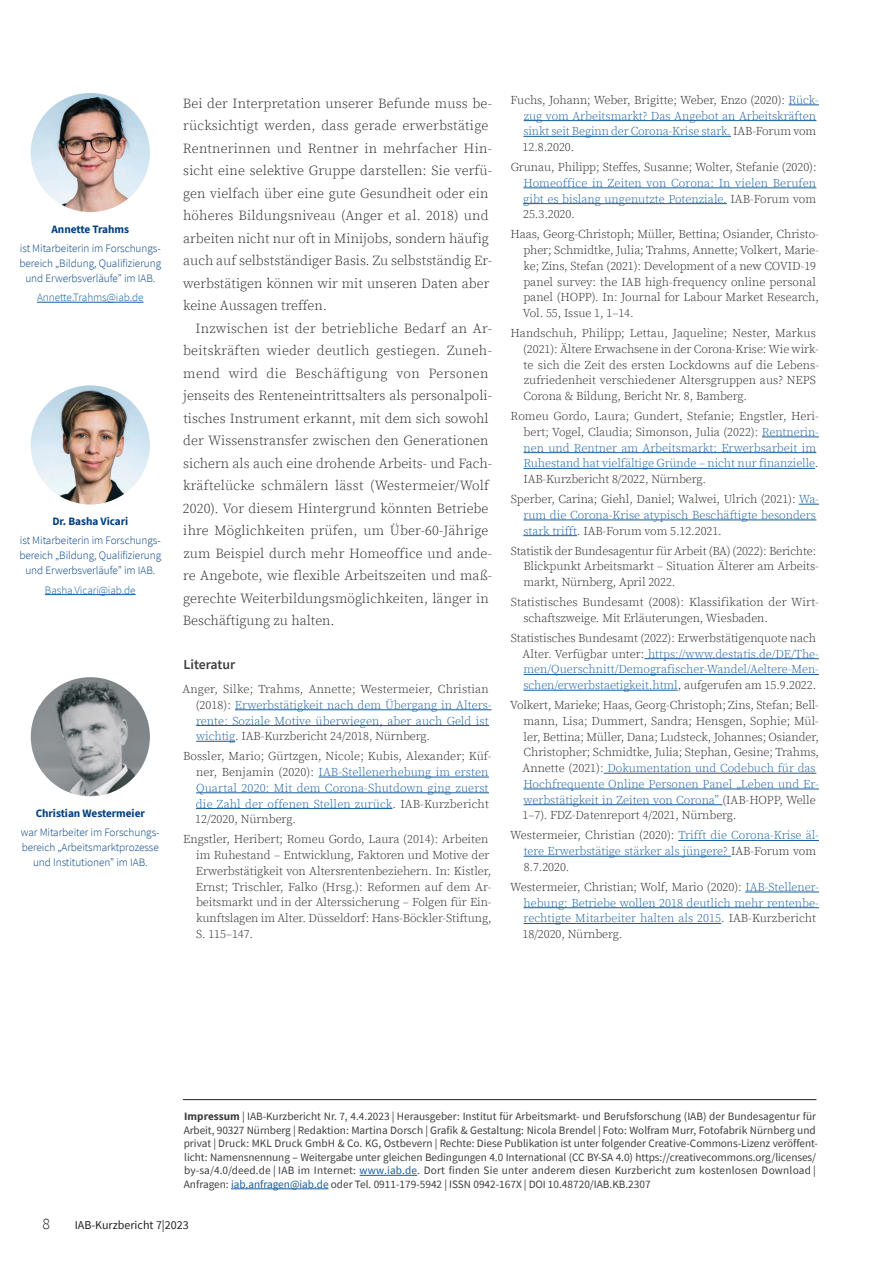
<style>
.page{position:relative;width:893px;height:1263px;background:#fff}
.page>*{position:absolute;margin:0;border:0;box-sizing:border-box;transform-origin:0 0}
.t1{font:300 15.75px "Source Sans Pro";color:#231f20}
.t2{font:300 13.8px/22.5px "Source Serif Pro";letter-spacing:.005em;color:#231f20}
.t3{font:600 13.8px "Source Sans Pro";color:#3e3e3f}
.t4{font:300 12px/15.8px "Source Serif Pro";letter-spacing:-.005em;color:#231f20}
.t5{font:300 12px/15.8px "Source Serif Pro";color:#175d9e}
.t6{font:12px "Source Sans Pro";color:#231f20}
.t7{font:11.25px/13.5px "Source Sans Pro";color:#3e3e3f}
.t8{font:300 11.25px/15px "Source Sans Pro";letter-spacing:-.005em;color:#014081;text-align:center}
.t9{font:700 11.25px "Source Sans Pro";letter-spacing:-.005em;color:#014081}
.t10{font:300 11.25px "Source Sans Pro";letter-spacing:-.005em;color:#175d9e}
.s1{color:#231f20}
.s2{color:#175d9e}
.s3{font-weight:700}
</style>
<div class="page">
<hr style="left:360px;top:1175px;width:57px;height:1px;background:#175d9e">
<hr style="left:231px;top:1188px;width:97px;height:1px;background:#175d9e">
<hr style="left:183px;top:1099px;width:633px;height:1px;background:#231f20">
<hr style="left:235px;top:709px;width:257px;height:1px;background:#175d9e">
<hr style="left:196px;top:725px;width:293px;height:1px;background:#175d9e">
<hr style="left:196px;top:741px;width:39px;height:1px;background:#175d9e">
<hr style="left:319px;top:777px;width:170px;height:1px;background:#175d9e">
<hr style="left:196px;top:792px;width:293px;height:1px;background:#175d9e">
<hr style="left:196px;top:808px;width:196px;height:1px;background:#175d9e">
<hr style="left:789px;top:105px;width:30px;height:1px;background:#175d9e">
<hr style="left:524px;top:120px;width:292px;height:1px;background:#175d9e">
<hr style="left:523px;top:136px;width:208px;height:1px;background:#175d9e">
<hr style="left:523px;top:188px;width:293px;height:1px;background:#175d9e">
<hr style="left:523px;top:203px;width:204px;height:1px;background:#175d9e">
<hr style="left:762px;top:437px;width:57px;height:1px;background:#175d9e">
<hr style="left:524px;top:452px;width:292px;height:1px;background:#175d9e">
<hr style="left:523px;top:468px;width:292px;height:1px;background:#175d9e">
<svg style="left:799px;top:504px;width:20px;height:1px"></svg>
<hr style="left:524px;top:520px;width:292px;height:1px;background:#175d9e">
<hr style="left:523px;top:535px;width:54px;height:1px;background:#175d9e">
<hr style="left:644px;top:658px;width:175px;height:1px;background:#175d9e">
<hr style="left:524px;top:674px;width:295px;height:1px;background:#175d9e">
<hr style="left:523px;top:690px;width:155px;height:1px;background:#175d9e">
<hr style="left:604px;top:773px;width:212px;height:1px;background:#175d9e">
<hr style="left:523px;top:789px;width:296px;height:1px;background:#175d9e">
<hr style="left:524px;top:804px;width:198px;height:1px;background:#175d9e">
<hr style="left:678px;top:840px;width:141px;height:1px;background:#175d9e">
<hr style="left:524px;top:856px;width:207px;height:1px;background:#175d9e">
<hr style="left:745px;top:892px;width:74px;height:1px;background:#175d9e">
<hr style="left:523px;top:907px;width:296px;height:1px;background:#175d9e">
<hr style="left:524px;top:923px;width:197px;height:1px;background:#175d9e">
<hr style="left:37px;top:302px;width:107px;height:1px;background:#175d9e">
<img style="left:31px;top:93px;width:119px;height:119px;border-radius:60px">
<hr style="left:45px;top:594px;width:91px;height:1px;background:#175d9e">
<img style="left:31px;top:385px;width:119px;height:119px;border-radius:60px">
<img style="left:31px;top:677px;width:119px;height:119px;border-radius:60px">
<p class="t9" style="left:52px;top:221px;width:79px">Annette Trahms</p>
<p class="t8" style="left:20px;top:241px;width:143px">ist Mitarbeiterin im Forschungs&shy;bereich „Bildung, Qualifizierung und Erwerbsverläufe” im IAB.</p>
<p class="t10" style="left:37px;top:291px;width:108px">Annette.Trahms@iab.de</p>
<p class="t9" style="left:52px;top:514px;width:77px">Dr. Basha Vicari</p>
<p class="t8" style="left:19px;top:533px;width:143px">ist Mitarbeiterin im Forschungs&shy;bereich „Bildung, Qualifizierung und Erwerbsverläufe” im IAB.</p>
<p class="t10" style="left:45px;top:583px;width:92px">Basha.Vicari@iab.de</p>
<p class="t9" style="left:36px;top:806px;width:111px">Christian Westermeier</p>
<p class="t8" style="left:21px;top:825px;width:140px">war Mitarbeiter im Forschungs&shy;bereich „Arbeitsmarktprozesse und Institutionen” im IAB.</p>
<p class="t2" style="left:183px;top:92px;width:311px">Bei der Interpretation unserer Befunde muss be&shy;rücksichtigt werden, dass gerade erwerbstätige Rentnerinnen und Rentner in mehrfacher Hin&shy;sicht eine selektive Gruppe darstellen: Sie verfü&shy;gen vielfach über eine gute Gesundheit oder ein höheres Bildungsniveau (Anger et al. 2018) und arbeiten nicht nur oft in Minijobs, sondern häufig auch auf selbstständiger Basis. Zu selbstständig Er&shy;werbstätigen können wir mit unseren Daten aber keine Aussagen treffen.</p>
<p class="t2" style="left:183px;top:317px;width:311px;text-indent:13px">Inzwischen ist der betriebliche Bedarf an Ar&shy;beitskräften wieder deutlich gestiegen. Zuneh&shy;mend wird die Beschäftigung von Personen jenseits des Renteneintrittsalters als personalpoli&shy;tisches Instrument erkannt, mit dem sich sowohl der Wissenstransfer zwischen den Generationen sichern als auch eine drohende Arbeits- und Fach&shy;kräftelücke schmälern lässt (Westermeier/Wolf 2020). Vor diesem Hintergrund könnten Betriebe ihre Möglichkeiten prüfen, um Über-60-Jährige zum Beispiel durch mehr Homeoffice und ande&shy;re Angebote, wie flexible Arbeitszeiten und maß&shy;gerechte Weiterbildungsmöglichkeiten, länger in Beschäftigung zu halten.</p>
<p class="t3" style="left:183px;top:655px;width:53px">Literatur</p>
<p class="t5" style="left:196px;top:681px;width:297px;text-indent:-13px"><span class="s1">Anger, Silke; Trahms, Annette; Westermeier, Christian (2018):</span> Erwerbstätigkeit nach dem Übergang in Alters&shy;rente: Soziale Motive überwiegen, aber auch Geld ist wichtig<span class="s1">. IAB-Kurzbericht 24/2018, Nürnberg.</span></p>
<p class="t4" style="left:195px;top:749px;width:298px;text-indent:-12px">Bossler, Mario; Gürtzgen, Nicole; Kubis, Alexander; Küf&shy;ner, Benjamin (2020): <span class="s2">IAB-Stellenerhebung im ersten Quartal 2020: Mit dem Corona-Shutdown ging zuerst die Zahl der offenen Stellen zurück</span>. IAB-Kurzbericht 12/2020, Nürnberg.</p>
<p class="t4" style="left:196px;top:832px;width:297px;text-indent:-13px">Engstler, Heribert; Romeu Gordo, Laura (2014): Arbeiten im Ruhestand – Entwicklung, Faktoren und Motive der Erwerbstätigkeit von Altersrentenbeziehern. In: Kistler, Ernst; Trischler, Falko (Hrsg.): Reformen auf dem Ar&shy;beitsmarkt und in der Alterssicherung – Folgen für Ein&shy;kunftslagen im Alter. Düsseldorf: Hans-Böckler-Stiftung, S. 115–147.</p>
<p class="t5" style="left:523px;top:92px;width:298px;text-indent:-12px"><span class="s1">Fuchs, Johann; Weber, Brigitte; Weber, Enzo (2020):</span> Rück&shy;zug vom Arbeitsmarkt? Das Angebot an Arbeitskräften sinkt seit Beginn der Corona-Krise stark. <span class="s1">IAB-Forum vom 12.8.2020.</span></p>
<p class="t4" style="left:511px;top:159px;width:307px">Grunau, Philipp; Steffes, Susanne; Wolter, Stefanie (2020):</p>
<p class="t5" style="left:523px;top:175px;width:294px;text-align:justify">Homeoffice in Zeiten von Corona: In vielen Berufen gibt es bislang ungenutzte Potenziale. <span class="s1">IAB-Forum vom 25.3.2020.</span></p>
<p class="t4" style="left:523px;top:227px;width:298px;text-indent:-12px">Haas, Georg-Christoph; Müller, Bettina; Osiander, Christo&shy;pher; Schmidtke, Julia; Trahms, Annette; Volkert, Marie&shy;ke; Zins, Stefan (2021): Development of a new COVID-19 panel survey: the IAB high-frequency online personal panel (HOPP). In: Journal for Labour Market Research, Vol. 55, Issue 1, 1–14.</p>
<p class="t4" style="left:523px;top:325px;width:297px;text-indent:-13px">Handschuh, Philipp; Lettau, Jaqueline; Nester, Markus (2021): Ältere Erwachsene in der Corona-Krise: Wie wirk&shy;te sich die Zeit des ersten Lockdowns auf die Lebens&shy;zufriedenheit verschiedener Altersgruppen aus? NEPS Corona &amp; Bildung, Bericht Nr. 8, Bamberg.</p>
<p class="t4" style="left:523px;top:408px;width:297px;text-indent:-13px">Romeu Gordo, Laura; Gundert, Stefanie; Engstler, Heri&shy;bert; Vogel, Claudia; Simonson, Julia (2022): <span class="s2">Rentnerin&shy;nen und Rentner am Arbeitsmarkt: Erwerbsarbeit im Ruhestand hat vielfältige Gründe – nicht nur finanzielle</span>.<br>IAB-Kurzbericht 8/2022, Nürnberg.</p>
<p class="t4" style="left:523px;top:491px;width:297px;text-indent:-13px">Sperber, Carina; Giehl, Daniel; Walwei, Ulrich (2021): <span class="s2">Wa&shy;rum die Corona-Krise atypisch Beschäftigte besonders stark trifft</span>. IAB-Forum vom 5.12.2021.</p>
<p class="t4" style="left:523px;top:543px;width:297px;text-indent:-13px">Statistik der Bundesagentur für Arbeit (BA) (2022): Berichte:<br>Blickpunkt Arbeitsmarkt – Situation Älterer am Arbeits&shy;markt, Nürnberg, April 2022.</p>
<p class="t4" style="left:523px;top:594px;width:297px;text-indent:-13px">Statistisches Bundesamt (2008): Klassifikation der Wirt&shy;schaftszweige. Mit Erläuterungen, Wiesbaden.</p>
<p class="t5" style="left:523px;top:630px;width:298px;text-indent:-12px"><span class="s1">Statistisches Bundesamt (2022): Erwerbstätigenquote nach Alter. Verfügbar unter:</span> https://www.destatis.de/DE/The&shy;men/Querschnitt/Demografischer-Wandel/Aeltere-Men&shy;schen/erwerbstaetigkeit.html<span class="s1">, aufgerufen am 15.9.2022.</span></p>
<p class="t4" style="left:523px;top:697px;width:298px;text-indent:-12px">Volkert, Marieke; Haas, Georg-Christoph; Zins, Stefan; Bell&shy;mann, Lisa; Dummert, Sandra; Hensgen, Sophie; Mül&shy;ler, Bettina; Müller, Dana; Ludsteck, Johannes; Osiander, Christopher; Schmidtke, Julia; Stephan, Gesine; Trahms, Annette (2021): <span class="s2">Dokumentation und Codebuch für das Hochfrequente Online Personen Panel „Leben und Er&shy;werbstätigkeit in Zeiten von Corona”</span> (IAB-HOPP, Welle 1–7). FDZ-Datenreport 4/2021, Nürnberg.</p>
<p class="t5" style="left:524px;top:828px;width:297px;text-indent:-13px"><span class="s1">Westermeier, Christian (2020):</span> Trifft die Corona-Krise äl&shy;tere Erwerbstätige stärker als jüngere? <span class="s1">IAB-Forum vom<br>8.7.2020.</span></p>
<p class="t5" style="left:523px;top:879px;width:298px;text-indent:-12px"><span class="s1">Westermeier, Christian; Wolf, Mario (2020):</span> IAB-Stellener&shy;hebung: Betriebe wollen 2018 deutlich mehr rentenbe&shy;rechtigte Mitarbeiter halten als 2015<span class="s1">. IAB-Kurzbericht 18/2020, Nürnberg.</span></p>
<p class="t7" style="left:184px;top:1110px;width:636px"><span class="s3">Impressum</span> | IAB-Kurzbericht Nr. 7, 4.4.2023 | Herausgeber: Institut für Arbeitsmarkt- und Berufsforschung (IAB) der Bundesagentur für Arbeit, 90327 Nürnberg | Redaktion: Martina Dorsch | Grafik &amp; Gestaltung: Nicola Brendel | Foto: Wolfram Murr, Fotofabrik Nürnberg und privat | Druck: MKL Druck GmbH &amp; Co. KG, Ostbevern | Rechte: Diese Publikation ist unter folgender Creative-Commons-Lizenz veröffent&shy;licht: Namensnennung – Weitergabe unter gleichen Bedingungen 4.0 International (CC BY-SA 4.0) https://creativecommons.org/licenses/ by-sa/4.0/deed.de | IAB im Internet: <span class="s2">www.iab.de</span>. Dort finden Sie unter anderem diesen Kurzbericht zum kostenlosen Download | Anfragen: <span class="s2">iab.anfragen@iab.de</span> oder Tel. 0911-179-5942 | ISSN 0942-167X | DOI 10.48720/IAB.KB.2307</p>
<h1 class="t1" style="left:43px;top:1214px;width:9px">8</h1>
<p class="t6" style="left:75px;top:1217px;width:115px">IAB-Kurzbericht 7|2023</p>
</div>
